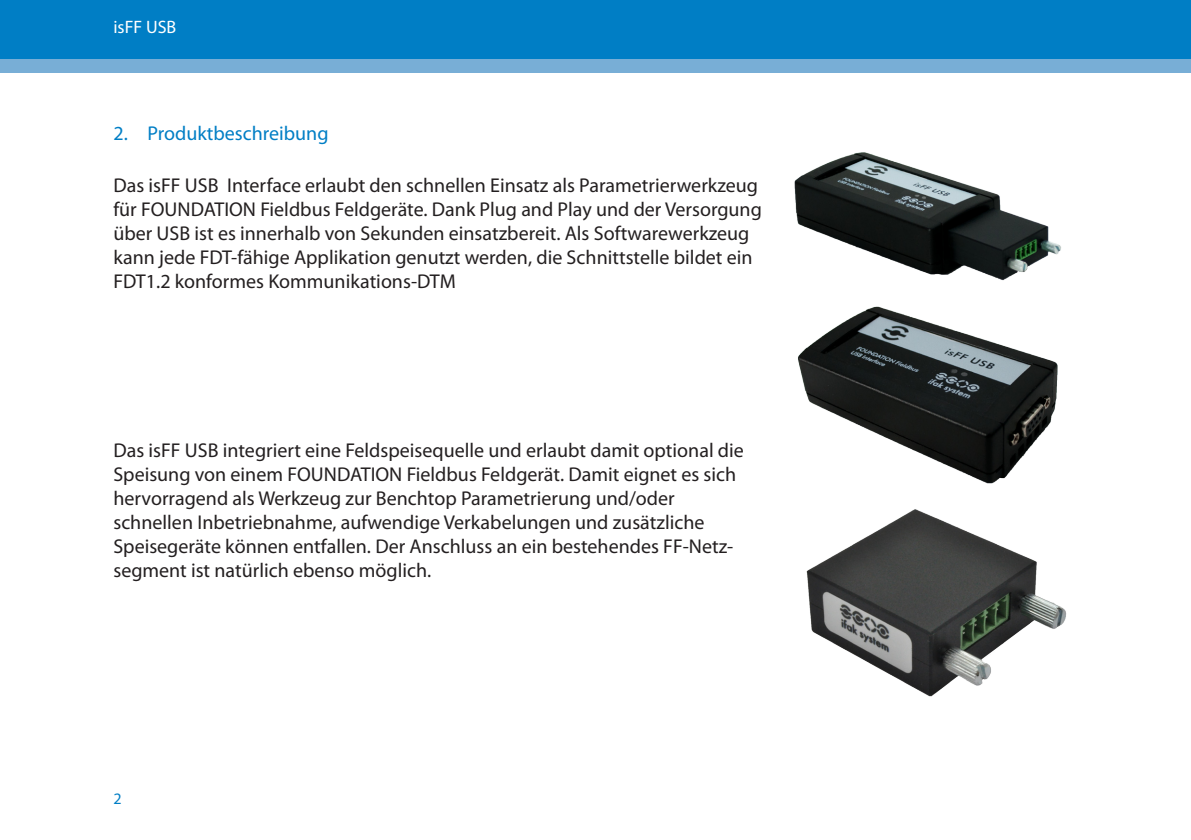
<style>
.page{position:relative;width:1191px;height:840px;background:#fff}
.page>*{position:absolute;margin:0;border:0;box-sizing:border-box;transform-origin:0 0}
.Body{font:20px/24px "Myriad Pro";color:#231f20}
.t1{font:20px "Myriad Pro";color:#007ec5}
.t2{font:18px "Myriad Pro";color:#fff}
.t3{font:16px "Myriad Pro";color:#007ec5}
</style>
<div class="page">
<div style="left:0;top:0;width:1191px;height:72px;background:#78aed6"></div>
<div style="left:0;top:0;width:1191px;height:58px;background:#007ec5"></div>
<img style="left:798px;top:306px;width:260px;height:178px">
<img style="left:794px;top:152px;width:267px;height:129px">
<img style="left:806px;top:509px;width:261px;height:188px">
<p class="t2" style="left:113px;top:16px;width:64px">isFF USB</p>
<p class="t1" style="left:113px;top:121px;width:217px">2. Produktbeschreibung</p>
<p class="Body" style="left:113px;top:173px;width:650px">Das isFF USB Interface erlaubt den schnellen Einsatz als Parametrierwerkzeug für FOUNDATION Fieldbus Feldgeräte. Dank Plug and Play und der Versorgung über USB ist es innerhalb von Sekunden einsatzbereit. Als Softwarewerkzeug kann jede FDT-fähige Applikation genutzt werden, die Schnittstelle bildet ein FDT1.2 konformes Kommunikations-DTM</p>
<p class="Body" style="left:113px;top:437px;width:632px">Das isFF USB integriert eine Feldspeisequelle und erlaubt damit optional die<br>Speisung von einem FOUNDATION Fieldbus Feldgerät. Damit eignet es sich hervorragend als Werkzeug zur Benchtop Parametrierung und/oder</p>
<p class="Body" style="left:113px;top:509px;width:621px">schnellen Inbetriebnahme, aufwendige Verkabelungen und zusätzliche<br>Speisegeräte können entfallen. Der Anschluss an ein bestehendes FF-Netz&shy;segment ist natürlich ebenso möglich.</p>
<p class="t3" style="left:113px;top:788px;width:10px">2</p>
</div>
